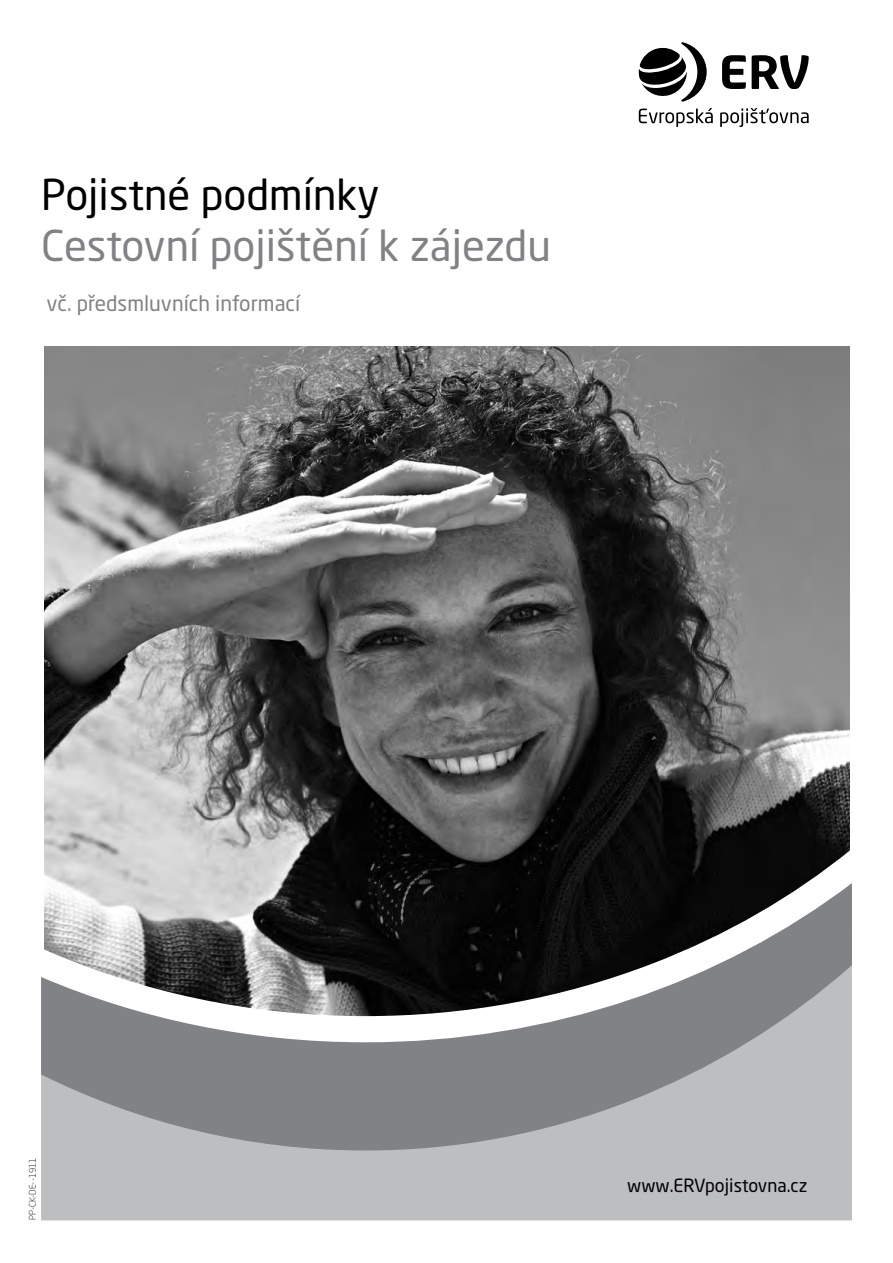
<style>
.page{position:relative;width:893px;height:1263px;background:#fff}
.page>*{position:absolute;margin:0;border:0;box-sizing:border-box;transform-origin:0 0}
.t1{font:42px "Neo Sans Pro";color:#808285}
.t2{font:42px "Neo Sans Pro";color:#000}
.t3{font:21px "Neo Sans Pro";color:#808285}
.t4{font:18px "Neo Sans Pro";color:#000}
.t5{font:300 9px "Neo Sans Pro";color:#000}
</style>
<div class="page">
<img style="left:44px;top:346px;width:805px;height:503px">
<svg style="left:722px;top:55px;width:87px;height:34px"></svg>
<svg style="left:639px;top:108px;width:74px;height:19px"></svg>
<svg style="left:720px;top:108px;width:89px;height:19px"></svg>
<svg style="left:639px;top:42px;width:68px;height:60px"></svg>
<svg style="left:44px;top:849px;width:806px;height:34px;background:#505050"></svg>
<div style="left:41px;top:1150px;width:811px;height:70px;background:#bcbec0"></div>
<svg style="left:41px;top:883px;width:811px;height:267px;background:#7f8081"></svg>
<p class="t2" style="left:41px;top:169px;width:340px">Pojistné podmínky</p>
<p class="t1" style="left:41px;top:219px;width:511px">Cestovní pojištění k zájezdu</p>
<p class="t3" style="left:46px;top:290px;width:255px">vč. předsmluvních informací</p>
<p class="t5" style="left:27px;top:1220px;width:64px;rotate:-90deg">PP-CK-DE--1911</p>
<p class="t4" style="left:627px;top:1174px;width:182px">www.ERVpojistovna.cz</p>
</div>
